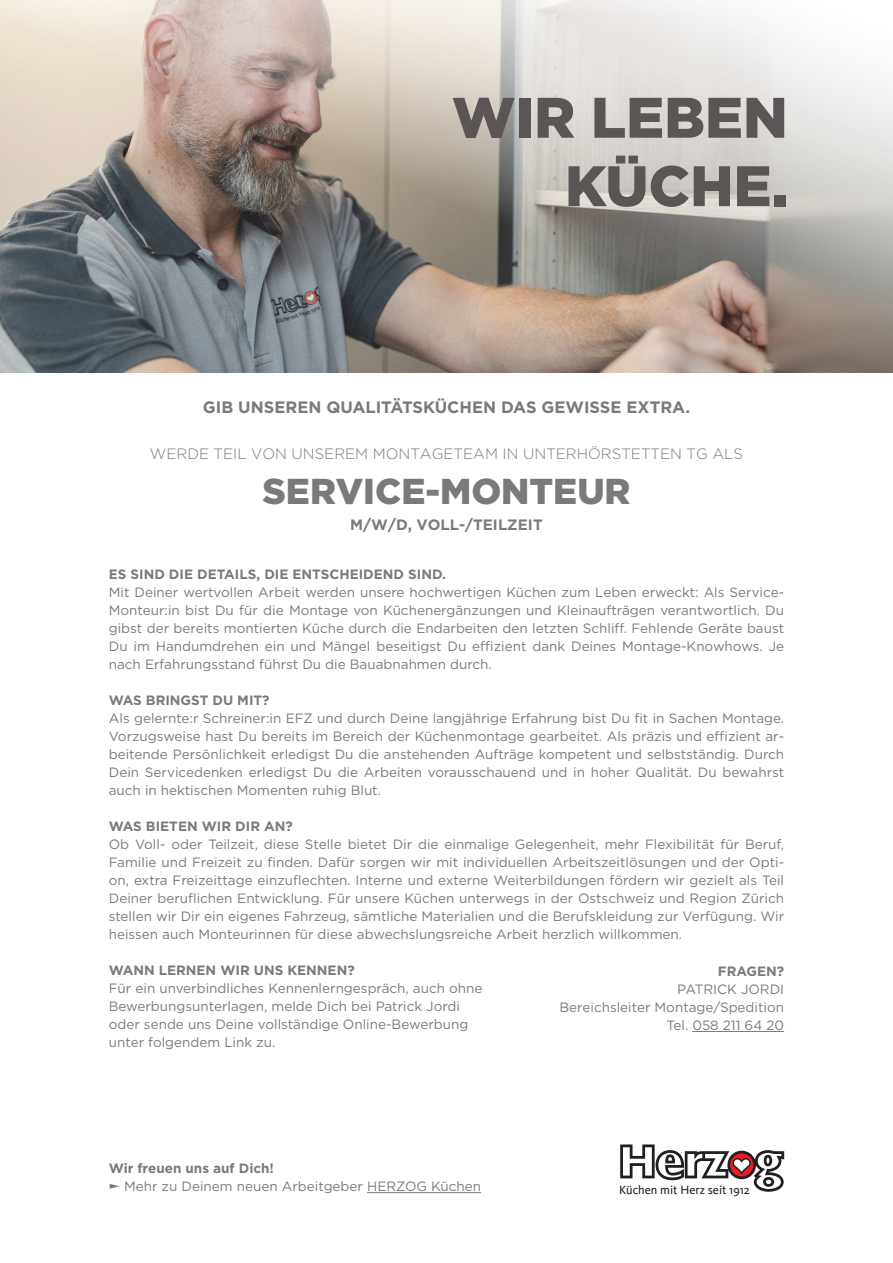
<style>
.page{position:relative;width:893px;height:1263px;background:#fff}
.page>*{position:absolute;margin:0;border:0;box-sizing:border-box;transform-origin:0 0}
.t1{font:900 57px "Gotham";color:#5b5655}
.t2{font:900 36px "Gotham";color:#7a7a7a}
.t3{font:700 16.5px "Gotham";color:#7a7a7a}
.t4{font:300 15px "Gotham";color:#7a7a7a}
.t5{font:700 15px "Gotham";color:#7a7a7a}
.t6{font:13.5px/18px "Gotham";color:#7a7a7a;text-align:justify}
.t7{font:700 13.5px "Gotham";color:#7a7a7a}
.t8{font:12.3px "Kievit";color:#231f20}
</style>
<div class="page">
<img style="left:0;top:0;width:893px;height:372px">
<hr style="left:367px;top:1192px;width:114px;height:1px;background:#7a7a7a">
<svg style="left:620px;top:1144px;width:164px;height:48px"></svg>
<hr style="left:692px;top:1031px;width:92px;height:1px;background:#7a7a7a">
<p class="t1" style="left:452px;top:78px;width:337px">WIR LEBEN</p>
<p class="t1" style="left:565px;top:147px;width:224px">KÜCHE.</p>
<p class="t3" style="left:203px;top:396px;width:489px">GIB UNSEREN QUALITÄTSKÜCHEN DAS GEWISSE EXTRA.</p>
<p class="t4" style="left:150px;top:445px;width:595px">WERDE TEIL VON UNSEREM MONTAGETEAM IN UNTERHÖRSTETTEN TG ALS</p>
<p class="t2" style="left:262px;top:466px;width:369px">SERVICE-MONTEUR</p>
<p class="t5" style="left:350px;top:515px;width:194px">M/W/D, VOLL-/TEILZEIT</p>
<p class="t7" style="left:109px;top:565px;width:339px">ES SIND DIE DETAILS, DIE ENTSCHEIDEND SIND.</p>
<p class="t6" style="left:109px;top:583px;width:677px">Mit Deiner wertvollen Arbeit werden unsere hochwertigen Küchen zum Leben erweckt: Als Service-Monteur:in bist Du für die Montage von Küchenergänzungen und Kleinaufträgen verantwortlich. Du gibst der bereits montierten Küche durch die Endarbeiten den letzten Schliff. Fehlende Geräte baust Du im Handumdrehen ein und Mängel beseitigst Du effizient dank Deines Montage-Knowhows. Je nach Erfahrungsstand führst Du die Bauabnahmen durch.</p>
<p class="t7" style="left:109px;top:691px;width:162px">WAS BRINGST DU MIT?</p>
<p class="t6" style="left:109px;top:709px;width:677px">Als gelernte:r Schreiner:in EFZ und durch Deine langjährige Erfahrung bist Du fit in Sachen Montage.<br>Vorzugsweise hast Du bereits im Bereich der Küchenmontage gearbeitet. Als präzis und effizient ar&shy;beitende Persönlichkeit erledigst Du die anstehenden Aufträge kompetent und selbstständig. Durch Dein Servicedenken erledigst Du die Arbeiten vorausschauend und in hoher Qualität. Du bewahrst auch in hektischen Momenten ruhig Blut.</p>
<p class="t7" style="left:109px;top:817px;width:186px">WAS BIETEN WIR DIR AN?</p>
<p class="t6" style="left:109px;top:835px;width:677px">Ob Voll- oder Teilzeit, diese Stelle bietet Dir die einmalige Gelegenheit, mehr Flexibilität für Beruf, Familie und Freizeit zu finden. Dafür sorgen wir mit individuellen Arbeitszeitlösungen und der Opti&shy;on, extra Freizeittage einzuflechten. Interne und externe Weiterbildungen fördern wir gezielt als Teil Deiner beruflichen Entwicklung. Für unsere Küchen unterwegs in der Ostschweiz und Region Zürich stellen wir Dir ein eigenes Fahrzeug, sämtliche Materialien und die Berufskleidung zur Verfügung. Wir heissen auch Monteurinnen für diese abwechslungsreiche Arbeit herzlich willkommen.</p>
<p class="t7" style="left:109px;top:961px;width:247px">WANN LERNEN WIR UNS KENNEN?</p>
<p class="t6" style="left:109px;top:979px;width:375px">Für ein unverbindliches Kennenlerngespräch, auch ohne</p>
<p class="t6" style="left:109px;top:997px;width:353px">Bewerbungsunterlagen, melde Dich bei Patrick Jordi</p>
<p class="t6" style="left:109px;top:1015px;width:361px">oder sende uns Deine vollständige Online-Bewerbung</p>
<p class="t6" style="left:109px;top:1033px;width:168px">unter folgendem Link zu.</p>
<p class="t7" style="left:718px;top:962px;width:68px">FRAGEN?</p>
<p class="t6" style="left:677px;top:980px;width:108px">PATRICK JORDI</p>
<p class="t6" style="left:559px;top:998px;width:226px">Bereichsleiter Montage/Spedition</p>
<p class="t6" style="left:666px;top:1016px;width:119px">Tel. 058 211 64 20</p>
<p class="t7" style="left:109px;top:1159px;width:167px">Wir freuen uns auf Dich!</p>
<p class="t6" style="left:109px;top:1177px;width:374px">► Mehr zu Deinem neuen Arbeitgeber HERZOG Küchen</p>
<p class="t8" style="left:619px;top:1182px;width:132px">Küchen mit Herz seit 1912</p>
</div>
